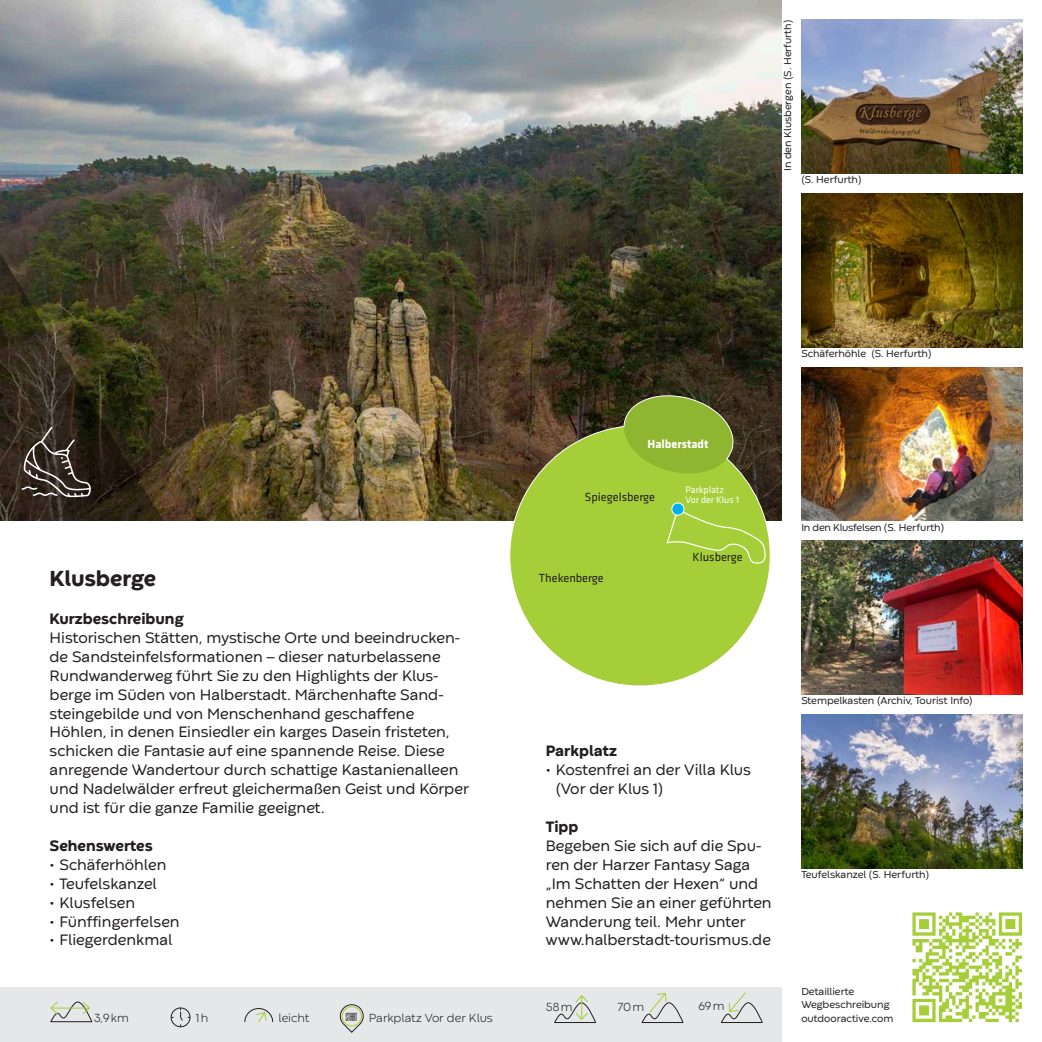
<style>
.page{position:relative;width:1042px;height:1042px;background:#fff}
.page>*{position:absolute;margin:0;border:0;box-sizing:border-box;transform-origin:0 0}
.t1{font:800 22.75px "Codec Warm";letter-spacing:-.01em;color:#231f20}
.t2{font:15.75px/18.9px "Codec Warm";color:#231f20}
.t3{font:800 15.75px "Codec Warm";color:#231f20}
.t4{font:300 12.25px "Codec Warm";color:#231f20}
.t5{font:12.25px "Klavika";color:#231f20}
.t6{font:700 12.25px "Klavika";color:#fff}
.t7{font:12.25px "Baucher Got URW";letter-spacing:-.02em;color:#231f20}
.t8{font:10.5px/13.7px "Codec Warm";color:#231f20}
.t9{font:10.5px "Codec Warm";letter-spacing:-.02em;color:#231f20}
.t10{font:9.8px "Klavika";color:#fff}
</style>
<div class="page">
<img style="left:0;top:0;width:781px;height:521px">
<img style="left:801px;top:20px;width:221px;height:154px">
<img style="left:801px;top:193px;width:221px;height:154px">
<img style="left:801px;top:367px;width:221px;height:154px">
<img style="left:801px;top:541px;width:221px;height:153px">
<img style="left:801px;top:714px;width:221px;height:154px">
<img style="left:912px;top:912px;width:110px;height:111px">
<div style="left:0;top:987px;width:781px;height:55px;background:#e6e7e9"></div>
<svg style="left:554px;top:995px;width:42px;height:28px"></svg>
<svg style="left:641px;top:993px;width:43px;height:30px"></svg>
<svg style="left:721px;top:992px;width:42px;height:31px"></svg>
<div style="left:171px;top:1007px;width:19px;height:20px;border:1px solid #231f20;border-radius:50%"></div>
<svg style="left:180px;top:1008px;width:10px;height:19px"></svg>
<svg style="left:244px;top:1008px;width:30px;height:15px"></svg>
<svg style="left:339px;top:1004px;width:25px;height:29px"></svg>
<div style="left:342px;top:1006px;width:20px;height:20px;border:1px solid #a6ce39;border-radius:50%"></div>
<svg style="left:0;top:229px;width:164px;height:292px;background:#36311c"></svg>
<svg style="left:21px;top:426px;width:70px;height:71px;background:#484038"></svg>
<svg style="left:50px;top:1001px;width:43px;height:21px"></svg>
<svg style="left:509px;top:390px;width:262px;height:296px;background:#9bb44a"></svg>
<svg style="left:665px;top:502px;width:103px;height:63px;background:#a6cd46"></svg>
<h1 class="t1" style="left:50px;top:562px;width:108px">Klusberge</h1>
<p class="t3" style="left:50px;top:607px;width:135px">Kurzbeschreibung</p>
<p class="t2" style="left:50px;top:627px;width:421px">Historischen Stätten, mystische Orte und beeindrucken&shy;de Sandsteinfelsformationen – dieser naturbelassene Rundwanderweg führt Sie zu den Highlights der Klus&shy;berge im Süden von Halberstadt. Märchenhafte Sand&shy;steingebilde und von Menschenhand geschaffene Höhlen, in denen Einsiedler ein karges Dasein fristeten, schicken die Fantasie auf eine spannende Reise. Diese anregende Wandertour durch schattige Kastanienalleen und Nadelwälder erfreut gleichermaßen Geist und Körper und ist für die ganze Familie geeignet.</p>
<p class="t3" style="left:50px;top:834px;width:105px">Sehenswertes</p>
<p class="t2" style="left:50px;top:854px;width:118px">• Schäferhöhlen</p>
<p class="t2" style="left:50px;top:873px;width:109px">• Teufelskanzel</p>
<p class="t2" style="left:50px;top:892px;width:87px">• Klusfelsen</p>
<p class="t2" style="left:50px;top:911px;width:132px">• Fünffingerfelsen</p>
<p class="t2" style="left:50px;top:929px;width:124px">• Fliegerdenkmal</p>
<p class="t8" style="left:780px;top:171px;width:153px;rotate:-90deg">In den Klusbergen (S. Herfurth)</p>
<p class="t8" style="left:801px;top:172px;width:62px">(S. Herfurth)</p>
<p class="t6" style="left:647px;top:437px;width:62px">Halberstadt</p>
<p class="t10" style="left:685px;top:485px;width:40px">Parkplatz</p>
<p class="t5" style="left:585px;top:490px;width:72px">Spiegelsberge</p>
<p class="t10" style="left:685px;top:494px;width:55px">Vor der Klus 1</p>
<p class="t5" style="left:539px;top:571px;width:67px">Thekenberge</p>
<p class="t5" style="left:692px;top:551px;width:52px">Klusberge</p>
<p class="t8" style="left:801px;top:346px;width:132px">Schäferhöhle (S. Herfurth)</p>
<p class="t9" style="left:801px;top:520px;width:144px">In den Klusfelsen (S. Herfurth)</p>
<p class="t3" style="left:546px;top:740px;width:73px">Parkplatz</p>
<p class="t2" style="left:556px;top:759px;width:197px;text-indent:-10px">• Kostenfrei an der Villa Klus (Vor der Klus 1)</p>
<p class="t3" style="left:546px;top:815px;width:34px">Tipp</p>
<p class="t2" style="left:546px;top:835px;width:227px">Begeben Sie sich auf die Spu&shy;ren der Harzer Fantasy Saga „Im Schatten der Hexen“ und nehmen Sie an einer geführten<br>Wanderung teil. Mehr unter www.halberstadt-tourismus.de</p>
<p class="t8" style="left:801px;top:693px;width:173px">Stempelkasten (Archiv, Tourist Info)</p>
<p class="t8" style="left:801px;top:867px;width:129px">Teufelskanzel (S. Herfurth)</p>
<p class="t4" style="left:94px;top:1010px;width:36px">3,9km</p>
<p class="t4" style="left:196px;top:1010px;width:14px">1h</p>
<p class="t4" style="left:279px;top:1010px;width:33px">leicht</p>
<p class="t7" style="left:346px;top:1010px;width:13px">START</p>
<p class="t4" style="left:546px;top:999px;width:28px">58m</p>
<p class="t4" style="left:617px;top:999px;width:28px">70m</p>
<p class="t4" style="left:698px;top:997px;width:28px">69m</p>
<p class="t8" style="left:801px;top:983px;width:90px">Detaillierte<br>Wegbeschreibung</p>
<p class="t4" style="left:369px;top:1010px;width:125px">Parkplatz Vor der Klus</p>
<p class="t8" style="left:801px;top:1010px;width:94px">outdooractive.com</p>
</div>
